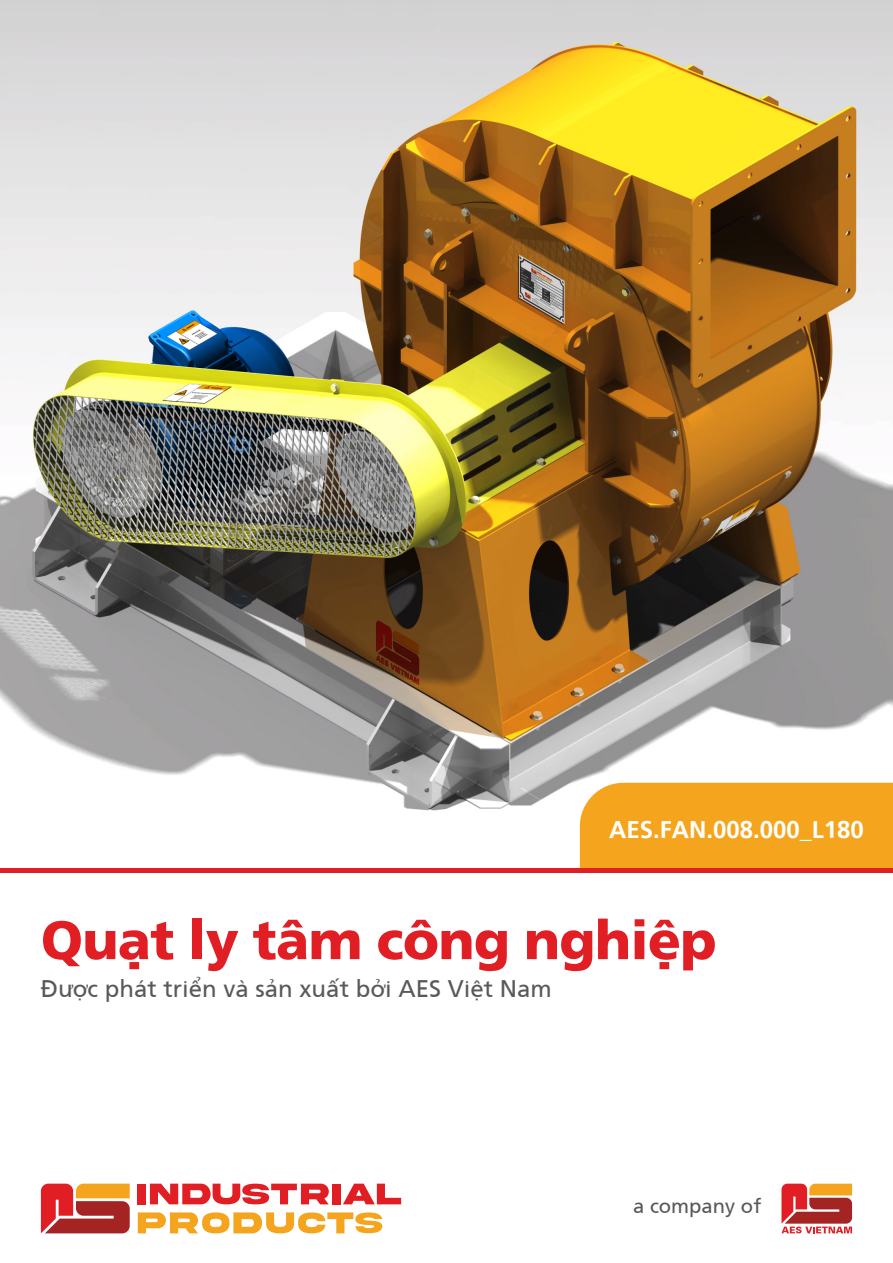
<style>
.page{position:relative;width:893px;height:1263px;background:#fff}
.page>*{position:absolute;margin:0;border:0;box-sizing:border-box;transform-origin:0 0}
.t1{font:900 54px "Frutiger";letter-spacing:-.01em;color:#e21e25}
.t2{font:24px "Frutiger";color:#59585b}
.t3{font:700 24px "Frutiger";color:#fff}
.t4{font:20.25px "Frutiger";color:#59585b}
</style>
<div class="page">
<img style="left:0;top:0;width:893px;height:868px">
<div style="left:580px;top:783px;width:313px;height:85px;background:#f5a51d"></div>
<div style="left:0;top:868px;width:893px;height:5px;background:#e21e25"></div>
<svg style="left:781px;top:1183px;width:71px;height:50px;background:#d56957"></svg>
<svg style="left:41px;top:1183px;width:89px;height:50px;background:#ce5842"></svg>
<div style="left:138px;top:1183px;width:8px;height:21px;background:#e21e25"></div>
<svg style="left:138px;top:1212px;width:244px;height:21px"></svg>
<svg style="left:150px;top:1183px;width:179px;height:21px"></svg>
<div style="left:333px;top:1183px;width:8px;height:21px;background:#e21e25"></div>
<svg style="left:343px;top:1183px;width:58px;height:21px"></svg>
<p class="t3" style="left:609px;top:811px;width:256px">AES.FAN.008.000_L180</p>
<h1 class="t1" style="left:41px;top:898px;width:677px">Quạt ly tâm công nghiệp</h1>
<p class="t2" style="left:41px;top:972px;width:512px">Được phát triển và sản xuất bởi AES Việt Nam</p>
<p class="t4" style="left:633px;top:1192px;width:130px">a company of</p>
</div>
